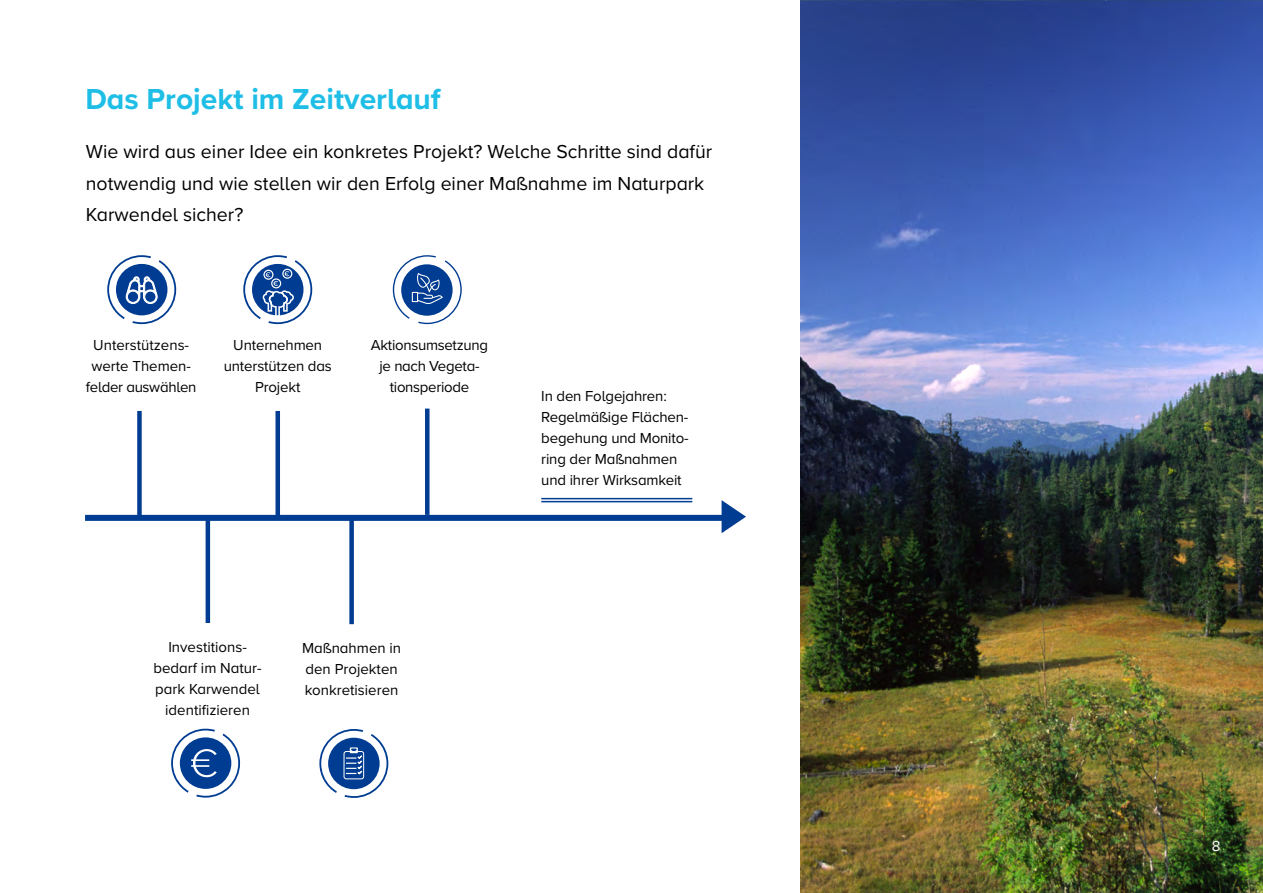
<style>
.page{position:relative;width:1263px;height:893px;background:#fff}
.page>*{position:absolute;margin:0;border:0;box-sizing:border-box;transform-origin:0 0}
.t1{font:700 30px "Proxima Nova A";color:#1ebee6}
.t2{font:19.5px/31.5px "Proxima Nova A";color:#000}
.t3{font:15px/21px "Proxima Nova A";letter-spacing:-.01em;color:#000;text-align:center}
.t4{font:15px "Proxima Nova A";color:#fff}
</style>
<div class="page">
<img style="left:801px;top:1px;width:462px;height:892px">
<div style="left:85px;top:515px;width:648px;height:6px;background:#003c91"></div>
<div style="left:137px;top:411px;width:5px;height:106px;background:#003c91"></div>
<div style="left:275px;top:411px;width:5px;height:106px;background:#003c91"></div>
<div style="left:349px;top:518px;width:5px;height:106px;background:#003c91"></div>
<hr style="left:541px;top:498px;width:151px;height:1px;background:#003c91">
<hr style="left:541px;top:501px;width:151px;height:1px;background:#003c91">
<svg style="left:721px;top:500px;width:25px;height:34px"></svg>
<svg style="left:107px;top:255px;width:69px;height:69px"></svg>
<svg style="left:243px;top:255px;width:69px;height:69px"></svg>
<svg style="left:171px;top:729px;width:69px;height:69px"></svg>
<svg style="left:319px;top:729px;width:69px;height:69px"></svg>
<hr style="left:206px;top:517px;width:4px;height:106px;background:#003c91">
<hr style="left:425px;top:409px;width:4px;height:106px;background:#003c91">
<svg style="left:393px;top:255px;width:69px;height:69px"></svg>
<h1 class="t1" style="left:85px;top:76px;width:357px">Das Projekt im Zeitverlauf</h1>
<h2 class="t2" style="left:86px;top:135px;width:628px">Wie wird aus einer Idee ein konkretes Projekt? Welche Schritte sind dafür notwendig und wie stellen wir den Erfolg einer Maßnahme im Naturpark<br>Karwendel sicher?</h2>
<p class="t3" style="left:86px;top:334px;width:112px">Unterstützens&shy;werte Themen&shy;felder auswählen</p>
<p class="t3" style="left:224px;top:334px;width:110px">Unternehmen unterstützen das<br>Projekt</p>
<p class="t3" style="left:371px;top:334px;width:119px">Aktionsumsetzung je nach Vegeta&shy;tionsperiode</p>
<p class="t3" style="left:541px;top:385px;width:149px;text-align:left">In den Folgejahren:<br>Regelmäßige Flächen&shy;begehung und Monito&shy;ring der Maßnahmen und ihrer Wirksamkeit</p>
<p class="t3" style="left:154px;top:636px;width:110px">Investitions&shy;bedarf im Natur&shy;park Karwendel identifizieren</p>
<p class="t3" style="left:302px;top:636px;width:101px;text-align:left">Maßnahmen in den Projekten konkretisieren</p>
<p class="t4" style="left:1212px;top:834px;width:10px">8</p>
</div>
